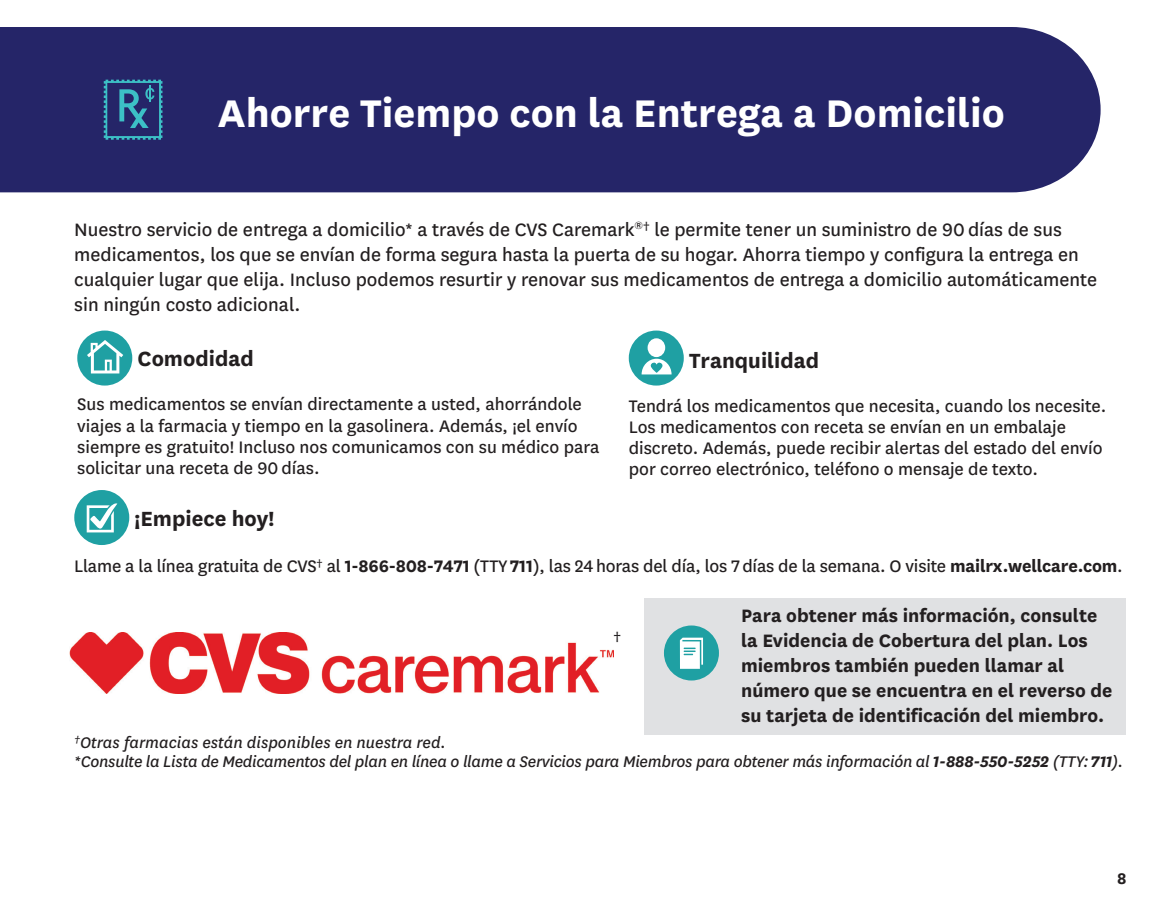
<style>
.page{position:relative;width:1175px;height:905px;background:#fff}
.page>*{position:absolute;margin:0;border:0;box-sizing:border-box;transform-origin:0 0}
.t1{font:700 45px "Centene Sans";color:#fff}
.t2{font:700 24px "Centene Sans";color:#231f20}
.t3{font:21px/25.2px "Centene Sans";color:#231f20}
.t4{font:700 21px/25.2px "Centene Sans";color:#231f20}
.t5{font:19.5px/21px "Centene Sans";color:#231f20}
.t6{font:italic 18px "Centene Sans";letter-spacing:-.015em;color:#231f20}
.t7{font:700 18px "Centene Sans";color:#231f20}
.t8{font:13.95px "Centene Sans";color:#231f20}
.s1{font-weight:700}
</style>
<div class="page">
<div style="left:0;top:27px;width:1100px;height:165px;background:#252568"></div>
<svg style="left:104px;top:80px;width:58px;height:60px;background:#2c5786"></svg>
<div style="left:643px;top:598px;width:482px;height:136px;background:#e0e1e3"></div>
<div style="left:665px;top:626px;width:53px;height:53px;background:#1fa0a3;border-radius:50%"></div>
<div style="left:664px;top:625px;width:55px;height:55px;border:2px solid #1fa0a3;border-radius:50%"></div>
<svg style="left:680px;top:637px;width:23px;height:31px"></svg>
<img style="left:70px;top:632px;width:544px;height:61px">
<div style="left:78px;top:331px;width:53px;height:53px;background:#1fa0a3;border-radius:50%"></div>
<div style="left:77px;top:330px;width:55px;height:55px;border:2px solid #1fa0a3;border-radius:50%"></div>
<svg style="left:87px;top:340px;width:36px;height:33px"></svg>
<div style="left:630px;top:331px;width:52px;height:53px;background:#1fa0a3;border-radius:50%"></div>
<div style="left:629px;top:330px;width:55px;height:55px;border:2px solid #1fa0a3;border-radius:50%"></div>
<svg style="left:641px;top:359px;width:30px;height:15px"></svg>
<div style="left:647px;top:338px;width:18px;height:19px;background:#fff;border-radius:50%"></div>
<div style="left:75px;top:491px;width:53px;height:53px;background:#1fa0a3;border-radius:50%"></div>
<div style="left:74px;top:490px;width:55px;height:55px;border:2px solid #1fa0a3;border-radius:50%"></div>
<svg style="left:87px;top:503px;width:30px;height:29px"></svg>
<p class="t1" style="left:218px;top:81px;width:788px">Ahorre Tiempo con la Entrega a Domicilio</p>
<p class="t3" style="left:74px;top:215px;width:1024px">Nuestro servicio de entrega a domicilio* a través de CVS Caremark<sup>®†</sup> le permite tener un suministro de 90 días de sus medicamentos, los que se envían de forma segura hasta la puerta de su hogar. Ahorra tiempo y configura la entrega en cualquier lugar que elija. Incluso podemos resurtir y renovar sus medicamentos de entrega a domicilio automáticamente sin ningún costo adicional.</p>
<p class="t2" style="left:138px;top:342px;width:118px">Comodidad</p>
<p class="t5" style="left:77px;top:393px;width:524px">Sus medicamentos se envían directamente a usted, ahorrándole viajes a la farmacia y tiempo en la gasolinera. Además, ¡el envío siempre es gratuito! Incluso nos comunicamos con su médico para solicitar una receta de 90 días.</p>
<p class="t2" style="left:689px;top:343px;width:132px">Tranquilidad</p>
<p class="t5" style="left:629px;top:394px;width:479px">Tendrá los medicamentos que necesita, cuando los necesite.<br>Los medicamentos con receta se envían en un embalaje discreto. Además, puede recibir alertas del estado del envío por correo electrónico, teléfono o mensaje de texto.</p>
<p class="t2" style="left:135px;top:501px;width:141px">¡Empiece hoy!</p>
<p class="t5" style="left:74px;top:555px;width:1050px">Llame a la línea gratuita de CVS<sup>†</sup> al <span class="s1">1-866-808-7471</span> (TTY <span class="s1">711</span>), las 24 horas del día, los 7 días de la semana. O visite <span class="s1">mailrx.wellcare.com</span>.</p>
<p class="t8" style="left:613px;top:626px;width:9px">†</p>
<p class="t4" style="left:741px;top:601px;width:373px">Para obtener más información, consulte la Evidencia de Cobertura del plan. Los miembros también pueden llamar al número que se encuentra en el reverso de su tarjeta de identificación del miembro.</p>
<p class="t6" style="left:74px;top:730px;width:373px"><sup>†</sup>Otras farmacias están disponibles en nuestra red.</p>
<p class="t6" style="left:74px;top:750px;width:1050px">*Consulte la Lista de Medicamentos del plan en línea o llame a Servicios para Miembros para obtener más información al <span class="s1">1-888-550-5252</span> (TTY: <span class="s1">711</span>).</p>
<p class="t7" style="left:1117px;top:866px;width:11px">8</p>
</div>
